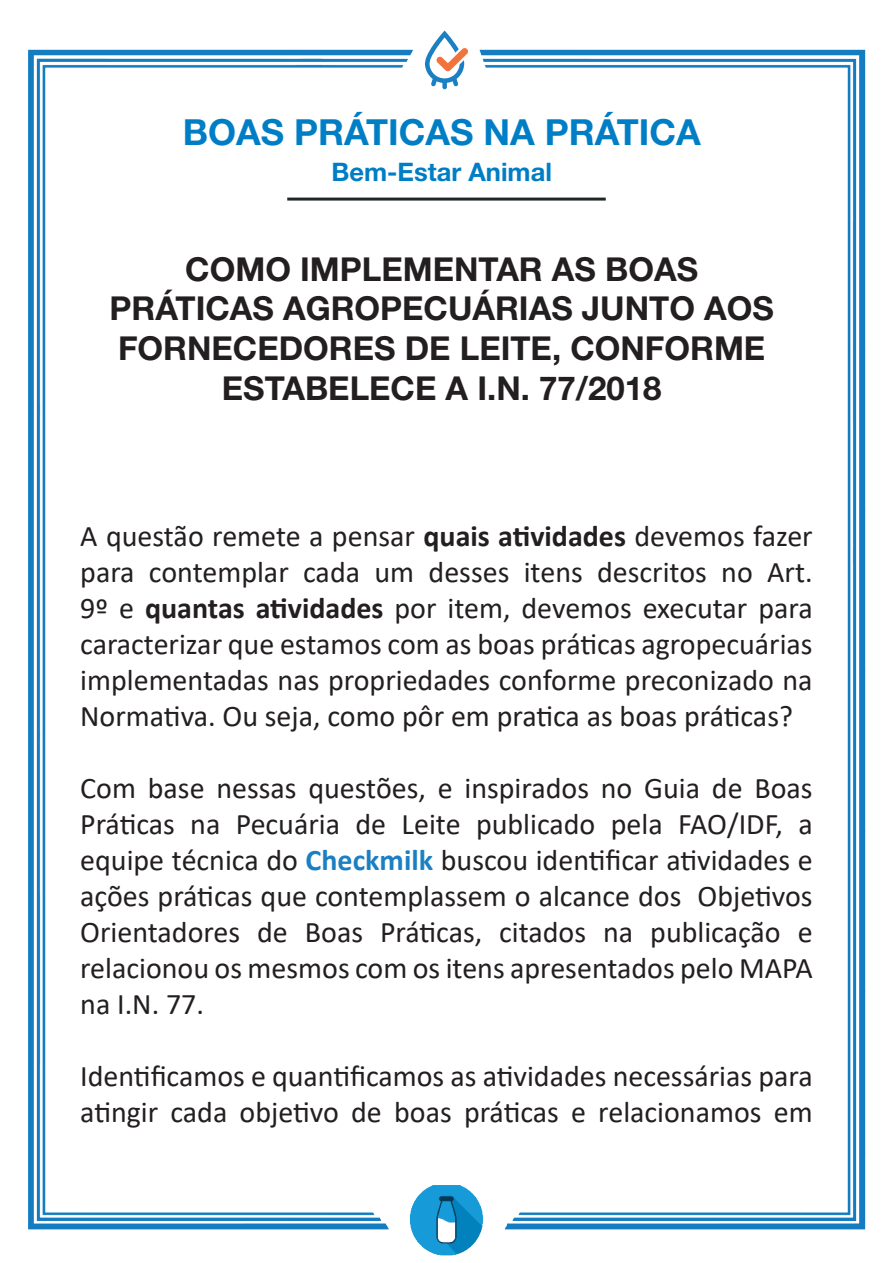
<style>
.page{position:relative;width:893px;height:1263px;background:#fff}
.page>*{position:absolute;margin:0;border:0;box-sizing:border-box;transform-origin:0 0}
.t1{font:700 36px "Helvetica Neue LT Std";color:#007ec5}
.t2{font:700 33px/39.6px "Helvetica Neue LT Std";color:#231f20;text-align:center}
.t3{font:30px/36px "Calibri";color:#231f20;text-align:justify}
.t4{font:700 25.5px "Helvetica Neue LT Std";color:#007ec5}
.s1{font-weight:700}
.s2{font-weight:700;color:#1b80c3}
</style>
<div class="page">
<img style="left:28px;top:49px;width:838px;height:1207px">
<div style="left:415px;top:20px;width:55px;height:69px;background:#fff"></div>
<svg style="left:425px;top:31px;width:43px;height:58px"></svg>
<hr style="left:287px;top:198px;width:319px;height:3px;background:#212629">
<p class="t1" style="left:183px;top:110px;width:520px">BOAS PRÁTICAS NA PRÁTICA</p>
<p class="t4" style="left:331px;top:156px;width:222px">Bem-Estar Animal</p>
<p class="t2" style="left:110px;top:249px;width:666px">COMO IMPLEMENTAR AS BOAS<br>PRÁTICAS AGROPECUÁRIAS JUNTO AOS<br>FORNECEDORES DE LEITE, CONFORME<br>ESTABELECE A I.N. 77/2018</p>
<p class="t3" style="left:80px;top:517px;width:734px">A questão remete a pensar <span class="s1">quais atividades</span> devemos fazer para contemplar cada um desses itens descritos no Art.<br>9º e <span class="s1">quantas atividades</span> por item, devemos executar para caracterizar que estamos com as boas práticas agropecuárias implementadas nas propriedades conforme preconizado na Normativa. Ou seja, como pôr em pratica as boas práticas?</p>
<p class="t3" style="left:80px;top:769px;width:734px">Com base nessas questões, e inspirados no Guia de Boas Práticas na Pecuária de Leite publicado pela FAO/IDF, a equipe técnica do <span class="s2">Checkmilk</span> buscou identificar atividades e ações práticas que contemplassem o alcance dos Objetivos Orientadores de Boas Práticas, citados na publicação e relacionou os mesmos com os itens apresentados pelo MAPA na I.N. 77.</p>
<p class="t3" style="left:80px;top:1057px;width:734px">Identificamos e quantificamos as atividades necessárias para atingir cada objetivo de boas práticas e relacionamos em</p>
</div>
